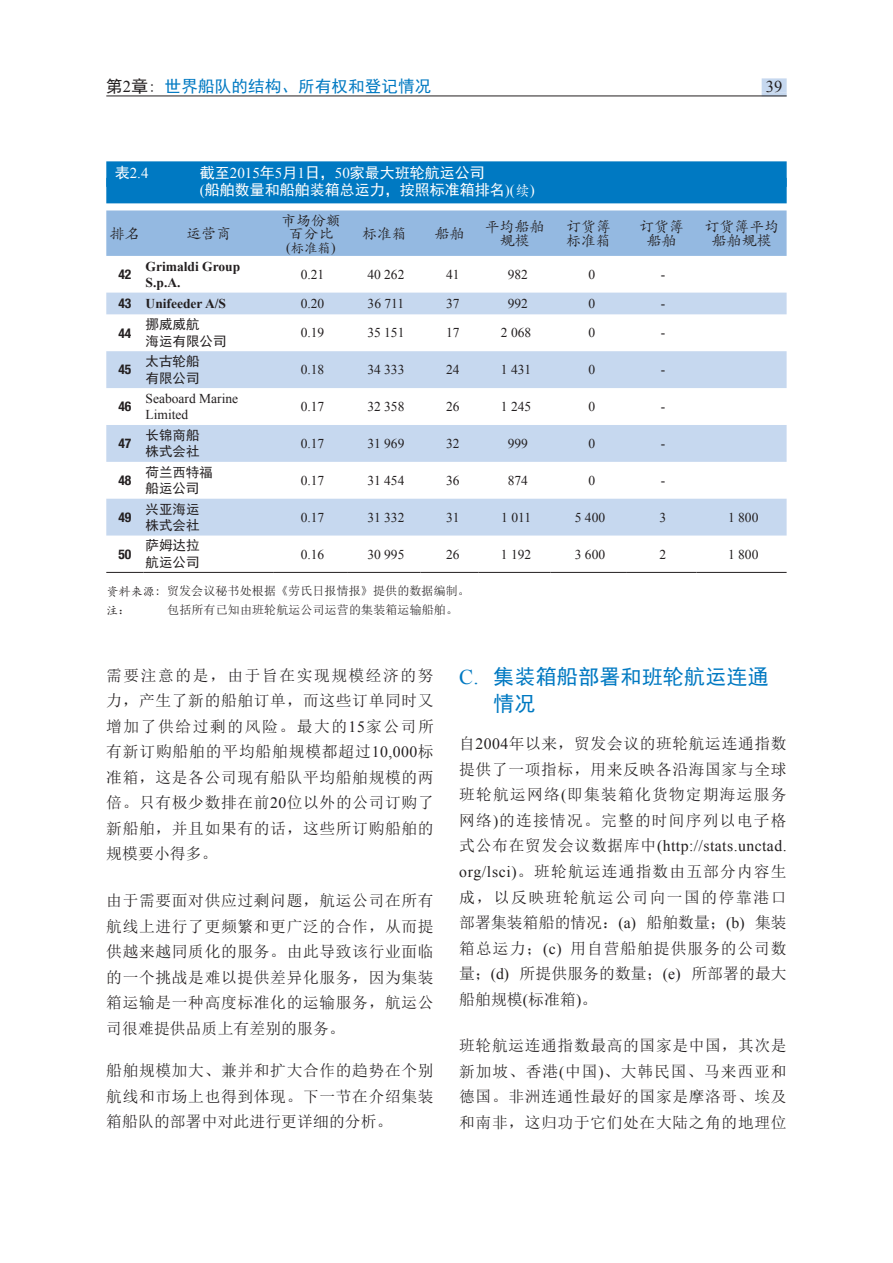
<style>
.page{position:relative;width:893px;height:1263px;background:#fff}
.page>*{position:absolute;margin:0;border:0;box-sizing:border-box;transform-origin:0 0}
.段落样式5{font:21px/27px "Sim Hei";letter-spacing:.01em;color:#0079c2}
.t1{font:16.5px "Sim Hei";letter-spacing:.01em;color:#0079c2}
.t2{font:16.5px "Times New Roman";color:#231f20}
.段落样式2{font:15.75px/25.5px "Sim Sun";letter-spacing:.04em;color:#231f20;text-align:justify}
.Table_Titre{font:15px "Sim Hei";color:#fff}
.table_text_bold{font:15px/13.5px "ST Kaiti";color:#231f20;text-align:center}
.Table_Titre-2{font:15px "Times New Roman";color:#fff}
.Table_text{font:13.5px "Times New Roman";color:#231f20}
.table_text_bold-2{font:13.5px/16.5px "Sim Hei";color:#231f20}
.table_text_bold-3{font:700 13.5px/16.5px "Times New Roman";color:#231f20}
.table_text_bold-4{font:13.5px/16.5px "Times New Roman";color:#231f20}
.table_text_bold-5{font:700 condensed 13.5px "Helvetica Neue LT Com";color:#231f20}
.table_text_bold-6{font:13.5px "ST Kaiti";color:#231f20}
.段落样式12{font:12px "Sim Sun";letter-spacing:.01em;color:#231f20}
.段落样式12-2{font:12px "ST Kaiti";color:#231f20}
.s1{color:#231f20}
.s2{font-family:"Times New Roman";color:#231f20}
.s3{font-family:"Sim Hei"}
.s4{font-family:"Times New Roman"}
.s5{font-family:"ST Kaiti"}
.s6{font-family:"Sim Sun"}
</style>
<div class="page">
<div style="left:762px;top:78px;width:25px;height:14px;background:#c6d8ef"></div>
<svg style="left:762px;top:92px;width:25px;height:4px"></svg>
<hr style="left:106px;top:96px;width:681px;height:1px;background:#231f20">
<div style="left:106px;top:210px;width:681px;height:46px;background:#94b9e1"></div>
<svg style="left:106px;top:293px;width:681px;height:242px;fill:#c6d8ef"></svg>
<hr style="left:106px;top:572px;width:38px;height:1px;background:#231f20">
<hr style="left:144px;top:572px;width:130px;height:1px;background:#231f20">
<hr style="left:274px;top:572px;width:74px;height:1px;background:#231f20">
<hr style="left:348px;top:572px;width:73px;height:1px;background:#231f20">
<hr style="left:421px;top:572px;width:57px;height:1px;background:#231f20">
<hr style="left:478px;top:572px;width:73px;height:1px;background:#231f20">
<hr style="left:551px;top:572px;width:75px;height:1px;background:#231f20">
<hr style="left:626px;top:572px;width:71px;height:1px;background:#231f20">
<hr style="left:697px;top:572px;width:90px;height:1px;background:#231f20">
<div style="left:106px;top:161px;width:681px;height:26px;background:#0079c2"></div>
<div style="left:106px;top:178px;width:681px;height:25px;background:#0079c2"></div>
<p class="t1" style="left:106px;top:78px;width:327px"><span class="s1">第</span><span class="s2">2</span><span class="s1">章:</span> 世界船队的结构、所有权和登记情况</p>
<p class="t2" style="left:766px;top:76px;width:18px">39</p>
<p class="Table_Titre-2" style="left:115px;top:163px;width:35px"><span class="s3">表</span>2.4</p>
<p class="Table_Titre" style="left:200px;top:165px;width:286px">截至<span class="s4">2015</span>年<span class="s4">5</span>月<span class="s4">1</span>日，<span class="s4">50</span>家最大班轮航运公司</p>
<p class="Table_Titre" style="left:200px;top:182px;width:336px"><span class="s4">(</span>船舶数量和船舶装箱总运力，按照标准箱排名<span class="s4">)(</span><span class="s5">续</span><span class="s4">)</span></p>
<p class="table_text_bold" style="left:110px;top:226px;width:31px">排名</p>
<p class="table_text_bold" style="left:186px;top:226px;width:46px">运营商</p>
<p class="table_text_bold" style="left:281px;top:213px;width:61px">市场份额百分比</p>
<p class="table_text_bold-6" style="left:286px;top:238px;width:51px"><span class="s4">(</span>标准箱<span class="s4">)</span></p>
<p class="table_text_bold" style="left:362px;top:226px;width:47px">标准箱</p>
<p class="table_text_bold" style="left:434px;top:226px;width:31px">船舶</p>
<p class="table_text_bold" style="left:484px;top:220px;width:61px">平均船舶规模</p>
<p class="table_text_bold" style="left:566px;top:220px;width:46px;text-align:left">订货簿标准箱</p>
<p class="table_text_bold" style="left:639px;top:220px;width:46px">订货簿船舶</p>
<p class="table_text_bold" style="left:704px;top:220px;width:76px">订货簿平均船舶规模</p>
<p class="table_text_bold-5" style="left:118px;top:266px;width:14px">42</p>
<p class="table_text_bold-3" style="left:146px;top:257px;width:96px">Grimaldi Group<br>S.p.A.</p>
<p class="Table_text" style="left:301px;top:265px;width:25px">0.21</p>
<p class="Table_text" style="left:367px;top:265px;width:39px">40 262</p>
<p class="Table_text" style="left:446px;top:265px;width:15px">41</p>
<p class="Table_text" style="left:508px;top:265px;width:22px">982</p>
<p class="Table_text" style="left:588px;top:265px;width:8px">0</p>
<p class="Table_text" style="left:661px;top:265px;width:6px">-</p>
<p class="table_text_bold-5" style="left:118px;top:295px;width:14px">43</p>
<p class="table_text_bold-3" style="left:146px;top:295px;width:82px">Unifeeder A/S</p>
<p class="Table_text" style="left:301px;top:295px;width:25px">0.20</p>
<p class="Table_text" style="left:368px;top:295px;width:38px">36 711</p>
<p class="Table_text" style="left:446px;top:295px;width:15px">37</p>
<p class="Table_text" style="left:508px;top:295px;width:22px">992</p>
<p class="Table_text" style="left:588px;top:295px;width:8px">0</p>
<p class="Table_text" style="left:661px;top:295px;width:6px">-</p>
<p class="table_text_bold-5" style="left:118px;top:325px;width:14px">44</p>
<p class="table_text_bold-2" style="left:146px;top:316px;width:83px">挪威威航<br>海运有限公司</p>
<p class="Table_text" style="left:301px;top:324px;width:25px">0.19</p>
<p class="Table_text" style="left:367px;top:324px;width:39px">35 151</p>
<p class="Table_text" style="left:446px;top:324px;width:15px">17</p>
<p class="Table_text" style="left:501px;top:324px;width:32px">2 068</p>
<p class="Table_text" style="left:588px;top:324px;width:8px">0</p>
<p class="Table_text" style="left:661px;top:324px;width:6px">-</p>
<p class="table_text_bold-5" style="left:118px;top:362px;width:14px">45</p>
<p class="table_text_bold-2" style="left:146px;top:353px;width:56px">太古轮船有限公司</p>
<p class="Table_text" style="left:301px;top:361px;width:25px">0.18</p>
<p class="Table_text" style="left:367px;top:361px;width:39px">34 333</p>
<p class="Table_text" style="left:446px;top:361px;width:15px">24</p>
<p class="Table_text" style="left:501px;top:361px;width:32px">1 431</p>
<p class="Table_text" style="left:588px;top:361px;width:8px">0</p>
<p class="Table_text" style="left:661px;top:361px;width:6px">-</p>
<p class="table_text_bold-5" style="left:118px;top:398px;width:14px">46</p>
<p class="table_text_bold-4" style="left:146px;top:390px;width:94px">Seaboard Marine<br>Limited</p>
<p class="Table_text" style="left:301px;top:398px;width:25px">0.17</p>
<p class="Table_text" style="left:367px;top:398px;width:39px">32 358</p>
<p class="Table_text" style="left:446px;top:398px;width:15px">26</p>
<p class="Table_text" style="left:501px;top:398px;width:32px">1 245</p>
<p class="Table_text" style="left:588px;top:398px;width:8px">0</p>
<p class="Table_text" style="left:661px;top:398px;width:6px">-</p>
<p class="table_text_bold-5" style="left:118px;top:435px;width:14px">47</p>
<p class="table_text_bold-2" style="left:146px;top:427px;width:56px">长锦商船株式会社</p>
<p class="Table_text" style="left:301px;top:434px;width:25px">0.17</p>
<p class="Table_text" style="left:367px;top:434px;width:39px">31 969</p>
<p class="Table_text" style="left:446px;top:434px;width:15px">32</p>
<p class="Table_text" style="left:508px;top:434px;width:22px">999</p>
<p class="Table_text" style="left:588px;top:434px;width:8px">0</p>
<p class="Table_text" style="left:661px;top:434px;width:6px">-</p>
<p class="table_text_bold-5" style="left:118px;top:472px;width:14px">48</p>
<p class="table_text_bold-2" style="left:146px;top:464px;width:68px">荷兰西特福船运公司</p>
<p class="Table_text" style="left:301px;top:471px;width:25px">0.17</p>
<p class="Table_text" style="left:367px;top:471px;width:39px">31 454</p>
<p class="Table_text" style="left:446px;top:471px;width:15px">36</p>
<p class="Table_text" style="left:508px;top:471px;width:22px">874</p>
<p class="Table_text" style="left:588px;top:471px;width:8px">0</p>
<p class="Table_text" style="left:661px;top:471px;width:6px">-</p>
<p class="table_text_bold-5" style="left:118px;top:509px;width:14px">49</p>
<p class="table_text_bold-2" style="left:146px;top:500px;width:56px">兴亚海运株式会社</p>
<p class="Table_text" style="left:301px;top:508px;width:25px">0.17</p>
<p class="Table_text" style="left:367px;top:508px;width:39px">31 332</p>
<p class="Table_text" style="left:446px;top:508px;width:15px">31</p>
<p class="Table_text" style="left:501px;top:508px;width:31px">1 011</p>
<p class="Table_text" style="left:575px;top:508px;width:32px">5 400</p>
<p class="Table_text" style="left:660px;top:508px;width:8px">3</p>
<p class="Table_text" style="left:728px;top:508px;width:32px">1 800</p>
<p class="table_text_bold-5" style="left:118px;top:546px;width:14px">50</p>
<p class="table_text_bold-2" style="left:146px;top:537px;width:56px">萨姆达拉航运公司</p>
<p class="Table_text" style="left:301px;top:545px;width:25px">0.16</p>
<p class="Table_text" style="left:367px;top:545px;width:39px">30 995</p>
<p class="Table_text" style="left:446px;top:545px;width:15px">26</p>
<p class="Table_text" style="left:501px;top:545px;width:32px">1 192</p>
<p class="Table_text" style="left:575px;top:545px;width:32px">3 600</p>
<p class="Table_text" style="left:660px;top:545px;width:8px">2</p>
<p class="Table_text" style="left:728px;top:545px;width:32px">1 800</p>
<p class="段落样式12" style="left:106px;top:585px;width:365px"><span class="s5">资料来源</span>: 贸发会议秘书处根据《劳氏日报情报》提供的数据编制。</p>
<p class="段落样式12-2" style="left:106px;top:602px;width:26px">注<span class="s6">：</span></p>
<p class="段落样式12" style="left:167px;top:604px;width:292px">包括所有已知由班轮航运公司运营的集装箱运输船舶。</p>
<p class="段落样式2" style="left:106px;top:662px;width:329px">需要注意的是，由于旨在实现规模经济的努力，产生了新的船舶订单，而这些订单同时又增加了供给过剩的风险。最大的<span class="s4">15</span>家公司所有新订购船舶的平均船舶规模都超过<span class="s4">10,000</span>标准箱，这是各公司现有船队平均船舶规模的两倍。只有极少数排在前<span class="s4">20</span>位以外的公司订购了新船舶，并且如果有的话，这些所订购船舶的规模要小得多。</p>
<p class="段落样式2" style="left:106px;top:888px;width:329px">由于需要面对供应过剩问题，航运公司在所有航线上进行了更频繁和更广泛的合作，从而提供越来越同质化的服务。由此导致该行业面临的一个挑战是难以提供差异化服务，因为集装箱运输是一种高度标准化的运输服务，航运公司很难提供品质上有差别的服务。</p>
<p class="段落样式2" style="left:106px;top:1058px;width:329px">船舶规模加大、兼并和扩大合作的趋势在个别航线和市场上也得到体现。下一节在介绍集装箱船队的部署中对此进行更详细的分析。</p>
<p class="段落样式5" style="left:493px;top:663px;width:277px;text-indent:-34px"><span class="s4">C.</span> 集装箱船部署和班轮航运连通情况</p>
<p class="段落样式2" style="left:459px;top:731px;width:329px">自<span class="s4">2004</span>年以来，贸发会议的班轮航运连通指数提供了一项指标，用来反映各沿海国家与全球班轮航运网络<span class="s4">(</span>即集装箱化货物定期海运服务网络<span class="s4">)</span>的连接情况。完整的时间序列以电子格式公布在贸发会议数据库中<span class="s4">(http://stats.unctad. org/lsci)</span>。班轮航运连通指数由五部分内容生成，以反映班轮航运公司向一国的停靠港口部署集装箱船的情况：<span class="s4">(a)</span> 船舶数量；<span class="s4">(b)</span> 集装箱总运力；<span class="s4">(c)</span> 用自营船舶提供服务的公司数量；<span class="s4">(d)</span> 所提供服务的数量；<span class="s4">(e)</span> 所部署的最大船舶规模<span class="s4">(</span>标准箱<span class="s4">)</span>。</p>
<p class="段落样式2" style="left:459px;top:1033px;width:329px">班轮航运连通指数最高的国家是中国，其次是新加坡、香港<span class="s4">(</span>中国<span class="s4">)</span>、大韩民国、马来西亚和德国。非洲连通性最好的国家是摩洛哥、埃及和南非，这归功于它们处在大陆之角的地理位</p>
</div>
